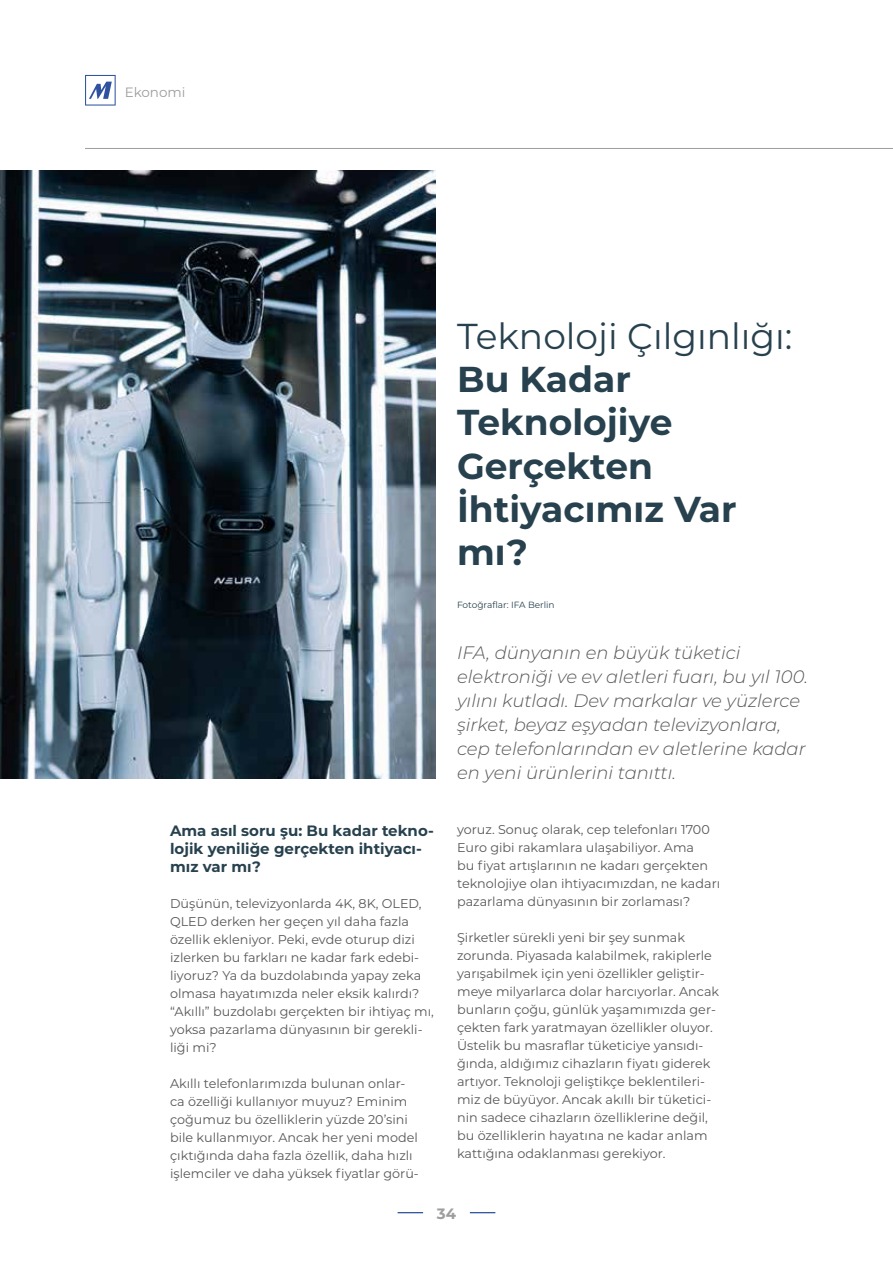
<style>
.page{position:relative;width:893px;height:1263px;background:#fff}
.page>*{position:absolute;margin:0;border:0;box-sizing:border-box;transform-origin:0 0}
.t1{font:700 36px/43.2px "Montserrat";color:#27414e}
.t2{font:36px "Montserrat";color:#27414e}
.t3{font:italic 300 18px/24px "Montserrat";color:#575756}
.t4{font:700 15px/18px "Montserrat";color:#27414e}
.t5{font:700 15px "Montserrat";color:#9d9d9c}
.t6{font:13.5px "Montserrat";color:#9d9d9c}
.t7{font:12.75px/18px "Montserrat";color:#575756}
.t8{font:9px "Montserrat";color:#27414e}
</style>
<div class="page">
<img style="left:0;top:170px;width:436px;height:609px">
<svg style="left:470px;top:1212px;width:25px;height:1px"></svg>
<svg style="left:398px;top:1212px;width:25px;height:1px"></svg>
<svg style="left:85px;top:75px;width:31px;height:31px"></svg>
<hr style="left:85px;top:148px;width:808px;height:1px;background:#9d9d9c">
<p class="t6" style="left:125px;top:83px;width:62px">Ekonomi</p>
<p class="t4" style="left:170px;top:821px;width:265px">Ama asıl soru şu: Bu kadar tekno&shy;lojik yeniliğe gerçekten ihtiyacı&shy;mız var mı?</p>
<p class="t7" style="left:170px;top:894px;width:265px">Düşünün, televizyonlarda 4K, 8K, OLED, QLED derken her geçen yıl daha fazla özellik ekleniyor. Peki, evde oturup dizi izlerken bu farkları ne kadar fark edebi&shy;liyoruz? Ya da buzdolabında yapay zeka olmasa hayatımızda neler eksik kalırdı? “Akıllı” buzdolabı gerçekten bir ihtiyaç mı, yoksa pazarlama dünyasının bir gerekli&shy;liği mi?</p>
<p class="t7" style="left:170px;top:1074px;width:250px">Akıllı telefonlarımızda bulunan onlar&shy;ca özelliği kullanıyor muyuz? Eminim çoğumuz bu özelliklerin yüzde 20’sini bile kullanmıyor. Ancak her yeni model çıktığında daha fazla özellik, daha hızlı işlemciler ve daha yüksek fiyatlar görü-</p>
<h1 class="t2" style="left:457px;top:311px;width:337px">Teknoloji Çılgınlığı:</h1>
<h1 class="t1" style="left:457px;top:356px;width:281px">Bu Kadar<br>Teknolojiye<br>Gerçekten<br>İhtiyacımız Var mı?</h1>
<p class="t8" style="left:457px;top:598px;width:99px">Fotoğraflar: IFA Berlin</p>
<h2 class="t3" style="left:457px;top:640px;width:352px">IFA, dünyanın en büyük tüketici elektroniği ve ev aletleri fuarı, bu yıl 100. yılını kutladı. Dev markalar ve yüzlerce şirket, beyaz eşyadan televizyonlara, cep telefonlarından ev aletlerine kadar en yeni ürünlerini tanıttı.</h2>
<p class="t7" style="left:457px;top:820px;width:264px">yoruz. Sonuç olarak, cep telefonları 1700<br>Euro gibi rakamlara ulaşabiliyor. Ama<br>bu fiyat artışlarının ne kadarı gerçekten teknolojiye olan ihtiyacımızdan, ne kadarı pazarlama dünyasının bir zorlaması?</p>
<p class="t7" style="left:457px;top:928px;width:264px">Şirketler sürekli yeni bir şey sunmak zorunda. Piyasada kalabilmek, rakiplerle yarışabilmek için yeni özellikler geliştir&shy;meye milyarlarca dolar harcıyorlar. Ancak bunların çoğu, günlük yaşamımızda ger&shy;çekten fark yaratmayan özellikler oluyor.<br>Üstelik bu masraflar tüketiciye yansıdı&shy;ğında, aldığımız cihazların fiyatı giderek artıyor. Teknoloji geliştikçe beklentileri&shy;miz de büyüyor. Ancak akıllı bir tüketici&shy;nin sadece cihazların özelliklerine değil, bu özelliklerin hayatına ne kadar anlam kattığına odaklanması gerekiyor.</p>
<p class="t5" style="left:437px;top:1202px;width:21px">34</p>
</div>
